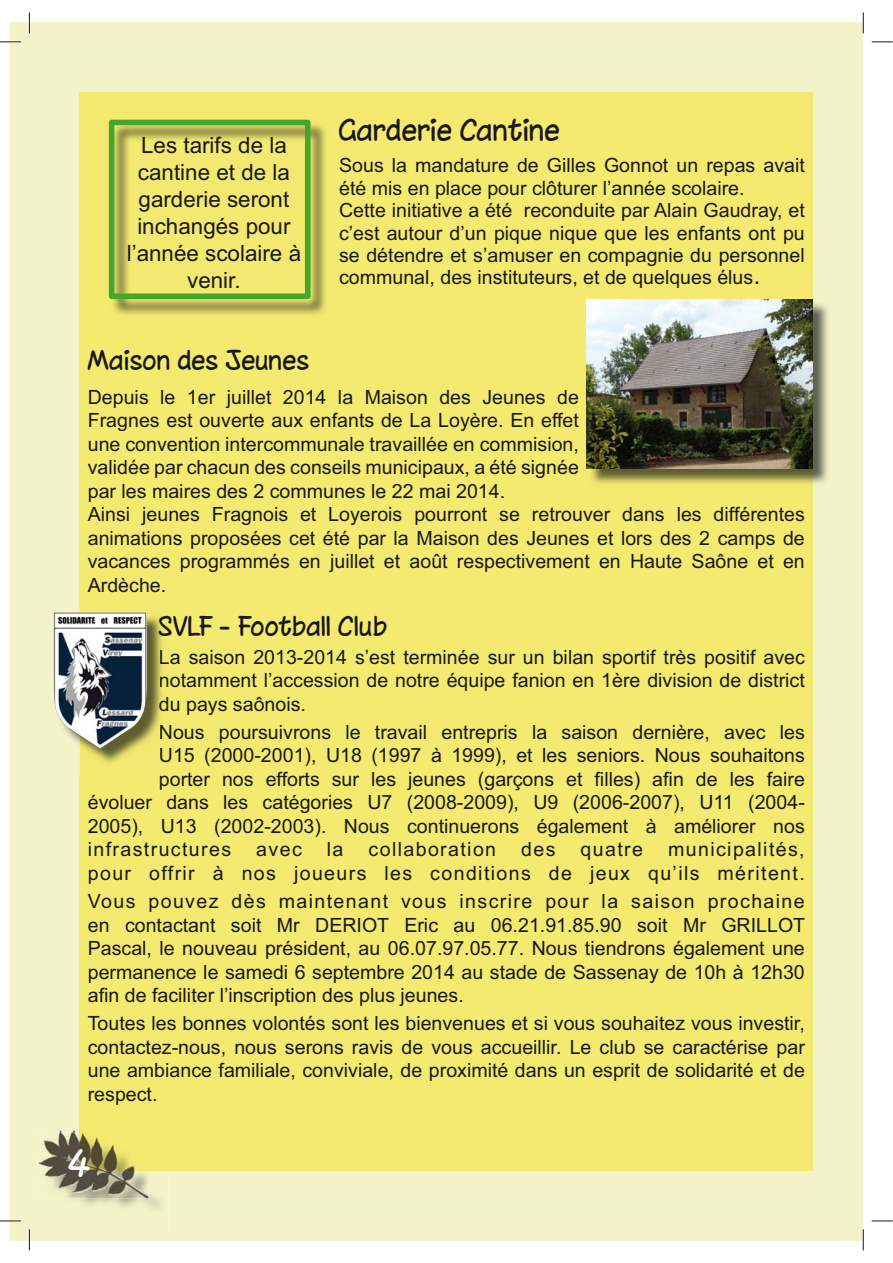
<style>
.page{position:relative;width:893px;height:1263px;background:#fff}
.page>*{position:absolute;margin:0;border:0;box-sizing:border-box;transform-origin:0 0}
.t1{font:34.95px "Chinacat";color:#fff}
.t2{font:28.05px "Chinacat";color:#1a171c}
.t3{font:25.2px "Chinacat";color:#1a171c}
.t4{font:22.35px/26.8px "Arial";color:#1a171c;text-align:center}
.t5{font:19.65px/23.5px "Arial";color:#1a171c;text-align:justify}
.t6{font:19.65px/23.5px "Arial";letter-spacing:.07em;color:#1a171c;text-align:right}
.s1{font-size:25.2px}
.s2{color:#1b1f0a}
</style>
<div class="page">
<div style="left:10px;top:22px;width:853px;height:1219px;background:#f3f3c9"></div>
<div style="left:80px;top:92px;width:733px;height:1079px;background:#f4ea6f"></div>
<img style="left:41px;top:1171px;width:128px;height:62px">
<img style="left:37px;top:1128px;width:43px;height:70px">
<img style="left:41px;top:1132px;width:108px;height:66px">
<img style="left:591px;top:301px;width:242px;height:193px">
<img style="left:587px;top:299px;width:226px;height:170px">
<img style="left:55px;top:616px;width:107px;height:158px">
<img style="left:159px;top:616px;width:3px;height:20px">
<img style="left:160px;top:650px;width:2px;height:14px">
<img style="left:160px;top:673px;width:2px;height:18px">
<img style="left:159px;top:697px;width:3px;height:18px">
<img style="left:160px;top:725px;width:2px;height:14px">
<img style="left:160px;top:748px;width:2px;height:18px">
<img style="left:52px;top:607px;width:95px;height:142px">
<img style="left:111px;top:122px;width:215px;height:193px">
<div style="left:109px;top:120px;width:201px;height:179px;border:6px solid #45a72a"></div>
<hr style="left:0;top:41px;width:21px;height:2px;background:#fff">
<hr style="left:0;top:1220px;width:21px;height:2px;background:#fff">
<hr style="left:862px;top:12px;width:2px;height:21px;background:#fff">
<hr style="left:862px;top:1229px;width:2px;height:21px;background:#fff">
<svg style="left:0;top:42px;width:21px;height:1px"></svg>
<svg style="left:872px;top:42px;width:21px;height:1px"></svg>
<svg style="left:0;top:1221px;width:21px;height:1px"></svg>
<svg style="left:872px;top:1221px;width:21px;height:1px"></svg>
<svg style="left:29px;top:12px;width:1px;height:21px"></svg>
<svg style="left:29px;top:1229px;width:1px;height:21px"></svg>
<svg style="left:863px;top:12px;width:1px;height:21px"></svg>
<svg style="left:863px;top:1229px;width:1px;height:21px"></svg>
<p class="t4" style="left:127px;top:134px;width:176px">Les tarifs de la cantine et de la garderie seront inchangés pour l’année scolaire à venir.</p>
<p class="t3" style="left:88px;top:350px;width:224px">Maison des Jeunes</p>
<h2 class="t2" style="left:339px;top:119px;width:223px">Garderie Cantine</h2>
<p class="t5" style="left:339px;top:156px;width:467px;line-height:22.4px;text-align:left">Sous la mandature de Gilles Gonnot un repas avait été mis en place pour clôturer l’année scolaire.<br>Cette initiative a été reconduite par Alain Gaudray, et c’est autour d’un pique nique que les enfants ont pu se détendre et s’amuser en compagnie du personnel communal, des instituteurs, et de quelques élus<span class="s1">.</span></p>
<p class="t5" style="left:88px;top:387px;width:718px;text-align:left">Depuis le 1er juillet 2014 la Maison des Jeunes de<br>Fragnes est ouverte aux enfants de La Loyère. En effet<br>une convention intercommunale travaillée en commision,<br>validée par chacun des conseils municipaux, a été signée<br>par les maires des 2 communes le 22 mai 2014.<br>Ainsi jeunes Fragnois et Loyerois pourront se retrouver dans les différentes animations proposées cet été par la Maison des Jeunes et lors des 2 camps de vacances programmés en juillet et août respectivement en Haute Saône et en Ardèche.</p>
<p class="t3" style="left:159px;top:616px;width:231px"><span class="s2">S</span>VLF - Football Club</p>
<p class="t5" style="left:159px;top:647px;width:647px"><span class="s2">L</span>a saison 2013-2014 s’est terminée sur un bilan sportif très positif avec <span class="s2">n</span>otamment l’accession de notre équipe fanion en 1ère division de district <span class="s2">d</span>u pays saônois.</p>
<p class="t5" style="left:159px;top:722px;width:647px"><span class="s2">N</span>ous poursuivrons le travail entrepris la saison dernière, avec les</p>
<p class="t5" style="left:159px;top:746px;width:647px"><span class="s2">U</span>15 (2000-2001), U18 (1997 à 1999), et les seniors. Nous souhaitons</p>
<p class="t5" style="left:159px;top:769px;width:647px">porter nos efforts sur les jeunes (garçons et filles) afin de les faire</p>
<p class="t5" style="left:88px;top:793px;width:718px">évoluer dans les catégories U7 (2008-2009), U9 (2006-2007), U11 (2004-</p>
<p class="t5" style="left:88px;top:816px;width:718px">2005), U13 (2002-2003). Nous continuerons également à améliorer nos</p>
<p class="t6" style="left:88px;top:840px;width:145px">infrastructures</p>
<p class="t5" style="left:256px;top:840px;width:47px">avec</p>
<p class="t5" style="left:327px;top:840px;width:18px">la</p>
<p class="t6" style="left:368px;top:840px;width:129px">collaboration</p>
<p class="t5" style="left:521px;top:840px;width:36px">des</p>
<p class="t5" style="left:581px;top:840px;width:64px">quatre</p>
<p class="t6" style="left:88px;top:840px;width:718px">municipalités,<br>pour offrir à nos joueurs les conditions de jeux qu’ils méritent.</p>
<p class="t5" style="left:88px;top:891px;width:719px">Vous pouvez dès maintenant vous inscrire pour la saison prochaine en contactant soit Mr DERIOT Eric au 06.21.91.85.90 soit Mr GRILLOT Pascal, le nouveau président, au 06.07.97.05.77. Nous tiendrons également une permanence le samedi 6 septembre 2014 au stade de Sassenay de 10h à 12h30 afin de faciliter l’inscription des plus jeunes.</p>
<p class="t5" style="left:88px;top:1013px;width:718px">Toutes les bonnes volontés sont les bienvenues et si vous souhaitez vous investir, contactez-nous, nous serons ravis de vous accueillir. Le club se caractérise par une ambiance familiale, conviviale, de proximité dans un esprit de solidarité et de respect.</p>
<h1 class="t1" style="left:68px;top:1149px;width:24px">4</h1>
</div>
